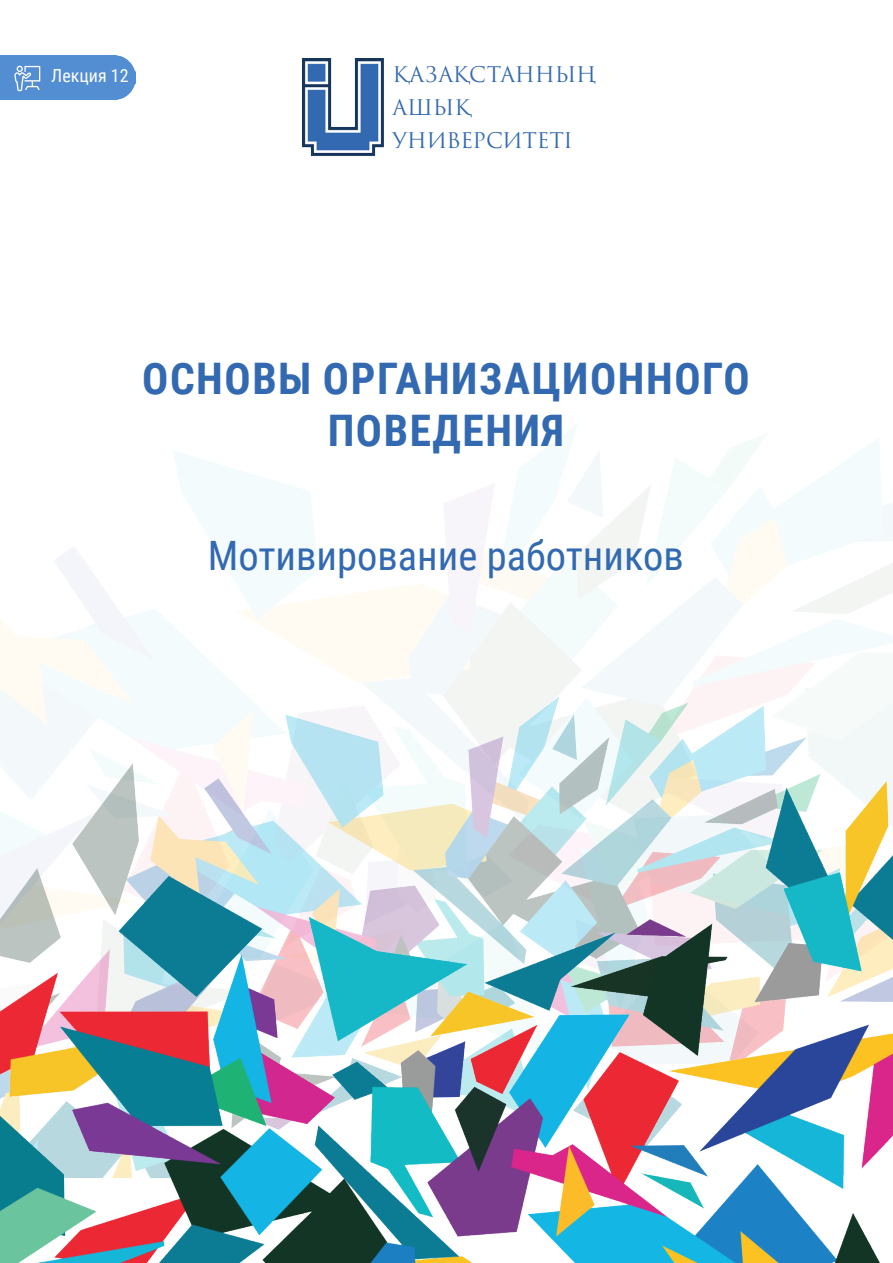
<style>
.page{position:relative;width:893px;height:1263px;background:#fff}
.page>*{position:absolute;margin:0;border:0;box-sizing:border-box;transform-origin:0 0}
.t1{font:700 43.5px/52.2px "Roboto Condensed";letter-spacing:.035em;color:#3269b1;text-align:center}
.t2{font:40.5px "Roboto Condensed";color:#3269b1}
.t3{font:21px "Trajan Pro 3";letter-spacing:-.01em;color:#3269b1}
.t4{font:18px "Roboto Condensed";color:#fff}
</style>
<div class="page">
<img style="left:0;top:425px;width:893px;height:638px">
<img style="left:302px;top:58px;width:82px;height:98px">
<img style="left:0;top:696px;width:892px;height:33px">
<img style="left:0;top:729px;width:892px;height:534px">
<div style="left:0;top:55px;width:136px;height:45px;background:#538dd2"></div>
<svg style="left:14px;top:66px;width:26px;height:25px"></svg>
<p class="t4" style="left:51px;top:63px;width:79px">Лекция 12</p>
<p class="t3" style="left:393px;top:60px;width:205px">ҚАЗАҚСТАННЫҢ</p>
<p class="t3" style="left:393px;top:93px;width:80px">АШЫҚ</p>
<p class="t3" style="left:393px;top:126px;width:182px">УНИВЕРСИТЕТІ</p>
<p class="t1" style="left:142px;top:351px;width:609px">ОСНОВЫ ОРГАНИЗАЦИОННОГО<br>ПОВЕДЕНИЯ</p>
<p class="t2" style="left:208px;top:527px;width:477px">Мотивирование работников</p>
</div>
